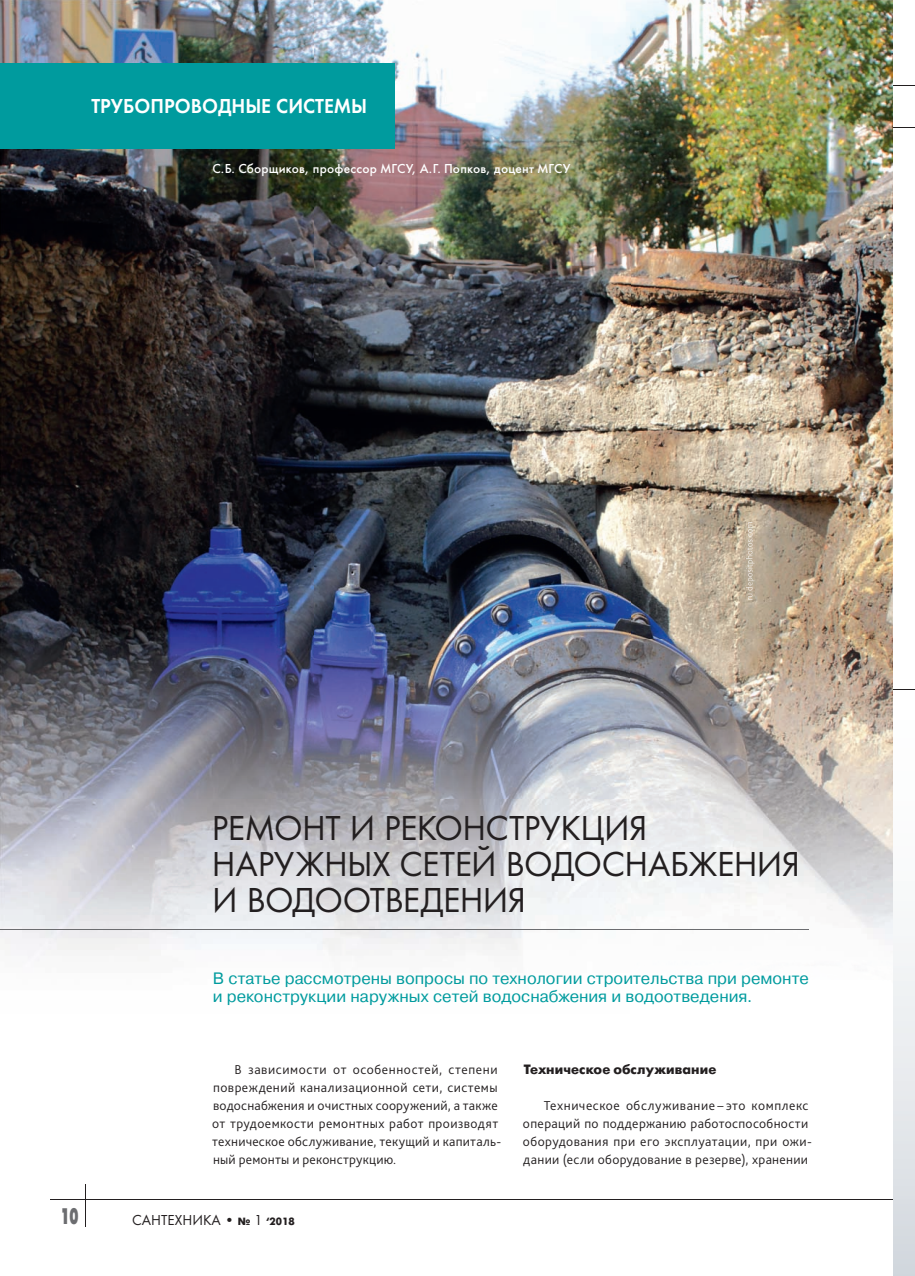
<style>
.page{position:relative;width:915px;height:1276px;background:#fff}
.page>*{position:absolute;margin:0;border:0;box-sizing:border-box;transform-origin:0 0}
.t1{font:36px/36px "Futura";letter-spacing:-.015em;color:#231f20}
.t2{font:22.5px "Futura Futuris X";color:#6c6d70;scale:.6 1}
.t3{font:21px "Futura Demi";color:#fff;scale:.95 1}
.t4{font:16.5px/18px "Pragmatica";color:#009b9e}
.t5{font:15px "Futura";color:#231f20}
.t6{font:300 13.5px/18px "Bliss Pro";letter-spacing:.025em;color:#231f20}
.t7{font:500 13.5px "Futura";letter-spacing:.015em;color:#fff}
.t8{font:700 13.5px "Futura Futuris";letter-spacing:.01em;color:#231f20}
.s1{font-family:"Futura Futuris";font-weight:700;font-size:10.5px}
</style>
<div class="page">
<hr style="left:50px;top:1199px;width:842px;height:1px;background:#231f20">
<hr style="left:85px;top:1183px;width:1px;height:43px;background:#231f20">
<svg style="left:893px;top:85px;width:21px;height:1px"></svg>
<svg style="left:893px;top:127px;width:21px;height:1px"></svg>
<img style="left:0;top:0;width:892px;height:961px">
<div style="left:0;top:64px;width:394px;height:85px;background:#009b9e"></div>
<hr style="left:0;top:929px;width:808px;height:1px;background:#6c6d70">
<div style="left:893px;top:690px;width:21px;height:586px;background:linear-gradient(to bottom,#fff,#d6dbe1)"></div>
<svg style="left:893px;top:689px;width:21px;height:1px"></svg>
<img style="left:745px;top:522px;width:9px;height:78px">
<h3 class="t3" style="left:91px;top:93px;width:292px">ТРУБОПРОВОДНЫЕ СИСТЕМЫ</h3>
<p class="t7" style="left:212px;top:161px;width:359px">С. Б. Сборщиков, профессор МГСУ, А. Г. Попков, доцент МГСУ</p>
<h1 class="t1" style="left:212px;top:809px;width:589px">РЕМОНТ И РЕКОНСТРУКЦИЯ<br>НАРУЖНЫХ СЕТЕЙ ВОДОСНАБЖЕНИЯ<br>И ВОДООТВЕДЕНИЯ</h1>
<p class="t4" style="left:213px;top:969px;width:597px">В статье рассмотрены вопросы по технологии строительства при ремонте и реконструкции наружных сетей водоснабжения и водоотведения.</p>
<p class="t6" style="left:212px;top:1060px;width:290px;text-indent:22px">В зависимости от особенностей, степени повреждений канализационной сети, системы водоснабжения и очистных сооружений, а также от трудоемкости ремонтных работ производят техническое обслуживание, текущий и капиталь&shy;ный ремонты и реконструкцию.</p>
<p class="t8" style="left:523px;top:1061px;width:194px">Техническое обслуживание</p>
<p class="t6" style="left:523px;top:1096px;width:290px;text-indent:21px">Техническое обслуживание – это комплекс операций по поддержанию работоспособности оборудования при его эксплуатации, при ожи&shy;дании (если оборудование в резерве), хранении</p>
<h2 class="t2" style="left:61px;top:1202px;width:32px">10</h2>
<p class="t5" style="left:132px;top:1211px;width:164px">САНТЕХНИКА • <span class="s1">№</span> 1 <span class="s1">‘2018</span></p>
</div>
